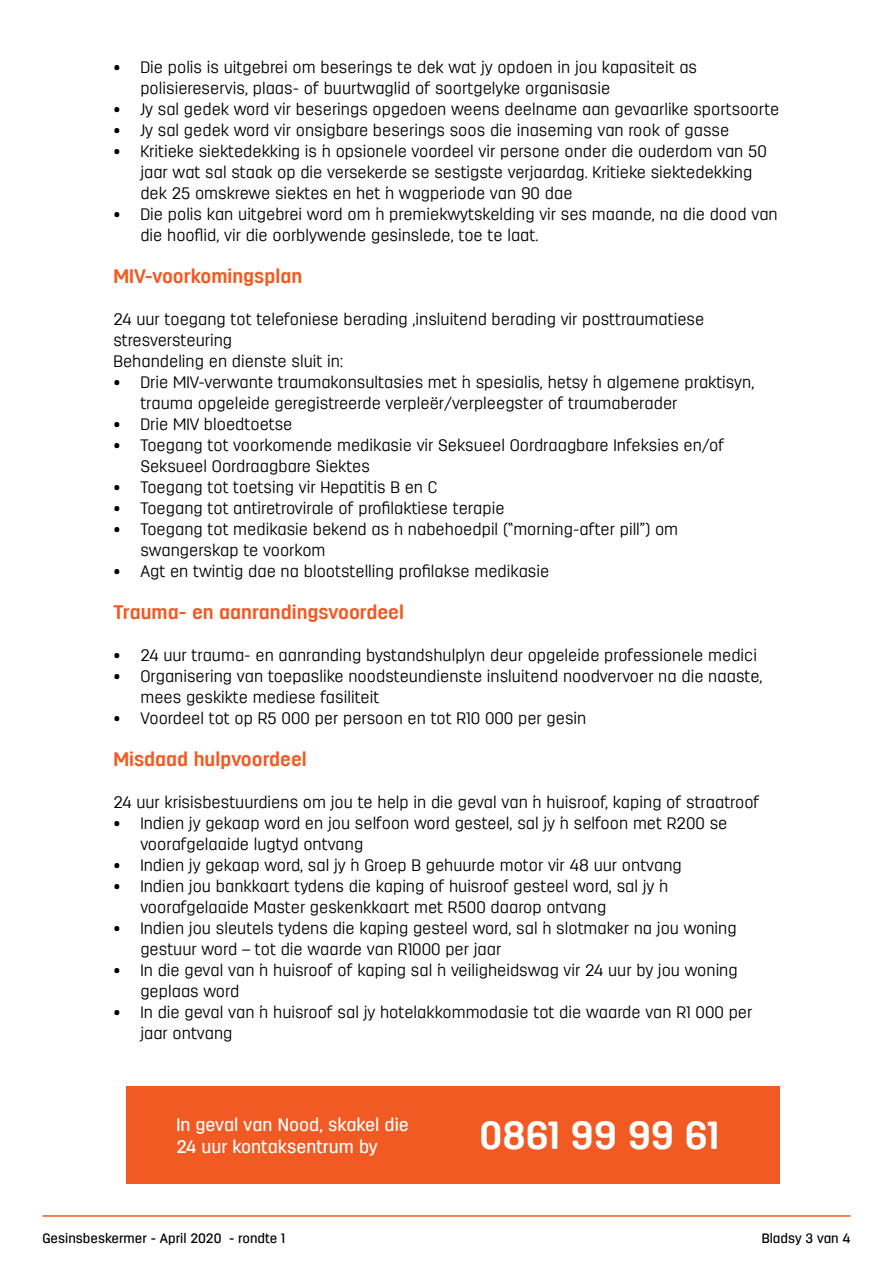
<style>
.page{position:relative;width:893px;height:1263px;background:#fff}
.page>*{position:absolute;margin:0;border:0;box-sizing:border-box;transform-origin:0 0}
.t1{font:700 39px "Antartida Rounded";color:#fff}
.t2{font:700 19.5px "Antartida Rounded";color:#f15a22}
.t3{font:500 18px/21.6px "Antartida Rounded";color:#fff}
.t4{font:300 16.5px/21px "Antartida Rounded";color:#000}
.t5{font:500 13.5px "Antartida Rounded";color:#000}
</style>
<div class="page">
<div style="left:126px;top:1086px;width:654px;height:97px;background:#f15a22"></div>
<hr style="left:43px;top:1215px;width:807px;height:2px;background:#f15a22">
<p class="t4" style="left:140px;top:56px;width:558px;text-indent:-27px">• Die polis is uitgebrei om beserings te dek wat jy opdoen in jou kapasiteit as polisiereservis, plaas- of buurtwaglid of soortgelyke organisasie</p>
<p class="t4" style="left:113px;top:98px;width:668px">• Jy sal gedek word vir beserings opgedoen weens deelname aan gevaarlike sportsoorte</p>
<p class="t4" style="left:113px;top:120px;width:617px">• Jy sal gedek word vir onsigbare beserings soos die inaseming van rook of gasse</p>
<p class="t4" style="left:140px;top:141px;width:628px;text-indent:-27px">• Kritieke siektedekking is ŉ opsionele voordeel vir persone onder die ouderdom van 50 jaar wat sal staak op die versekerde se sestigste verjaardag. Kritieke siektedekking dek 25 omskrewe siektes en het ŉ wagperiode van 90 dae</p>
<p class="t4" style="left:140px;top:204px;width:639px;text-indent:-27px">• Die polis kan uitgebrei word om ŉ premiekwytskelding vir ses maande, na die dood van die hooflid, vir die oorblywende gesinslede, toe te laat.</p>
<p class="t2" style="left:113px;top:265px;width:190px">MIV-voorkomingsplan</p>
<p class="t4" style="left:113px;top:308px;width:592px">24 uur toegang tot telefoniese berading ,insluitend berading vir posttraumatiese stresversteuring<br>Behandeling en dienste sluit in:</p>
<p class="t4" style="left:140px;top:372px;width:615px;text-indent:-27px">• Drie MIV-verwante traumakonsultasies met ŉ spesialis, hetsy ŉ algemene praktisyn, trauma opgeleide geregistreerde verpleër/verpleegster of traumaberader</p>
<p class="t4" style="left:113px;top:414px;width:181px">• Drie MIV bloedtoetse</p>
<p class="t4" style="left:140px;top:435px;width:585px;text-indent:-27px">• Toegang tot voorkomende medikasie vir Seksueel Oordraagbare Infeksies en/of<br>Seksueel Oordraagbare Siektes</p>
<p class="t4" style="left:113px;top:477px;width:326px">• Toegang tot toetsing vir Hepatitis B en C</p>
<p class="t4" style="left:113px;top:498px;width:393px">• Toegang tot antiretrovirale of profilaktiese terapie</p>
<p class="t4" style="left:140px;top:519px;width:539px;text-indent:-27px">• Toegang tot medikasie bekend as ŉ nabehoedpil (“morning-after pill”) om swangerskap te voorkom</p>
<p class="t4" style="left:113px;top:561px;width:437px">• Agt en twintig dae na blootstelling profilakse medikasie</p>
<p class="t2" style="left:113px;top:601px;width:292px">Trauma- en aanrandingsvoordeel</p>
<p class="t4" style="left:113px;top:644px;width:645px">• 24 uur trauma- en aanranding bystandshulplyn deur opgeleide professionele medici</p>
<p class="t4" style="left:140px;top:665px;width:624px;text-indent:-27px">• Organisering van toepaslike noodsteundienste insluitend noodvervoer na die naaste, mees geskikte mediese fasiliteit</p>
<p class="t4" style="left:113px;top:708px;width:474px">• Voordeel tot op R5 000 per persoon en tot R10 000 per gesin</p>
<p class="t2" style="left:113px;top:748px;width:195px">Misdaad hulpvoordeel</p>
<p class="t4" style="left:113px;top:791px;width:648px">24 uur krisisbestuurdiens om jou te help in die geval van ŉ huisroof, kaping of straatroof</p>
<p class="t4" style="left:140px;top:812px;width:588px;text-indent:-27px">• Indien jy gekaap word en jou selfoon word gesteel, sal jy ŉ selfoon met R200 se voorafgelaaide lugtyd ontvang</p>
<p class="t4" style="left:113px;top:855px;width:570px">• Indien jy gekaap word, sal jy ŉ Groep B gehuurde motor vir 48 uur ontvang</p>
<p class="t4" style="left:140px;top:876px;width:529px;text-indent:-27px">• Indien jou bankkaart tydens die kaping of huisroof gesteel word, sal jy ŉ voorafgelaaide Master geskenkkaart met R500 daarop ontvang</p>
<p class="t4" style="left:140px;top:918px;width:598px;text-indent:-27px">• Indien jou sleutels tydens die kaping gesteel word, sal ŉ slotmaker na jou woning gestuur word – tot die waarde van R1000 per jaar</p>
<p class="t4" style="left:140px;top:960px;width:599px;text-indent:-27px">• In die geval van ŉ huisroof of kaping sal ŉ veiligheidswag vir 24 uur by jou woning geplaas word</p>
<p class="t4" style="left:140px;top:1002px;width:613px;text-indent:-27px">• In die geval van ŉ huisroof sal jy hotelakkommodasie tot die waarde van R1 000 per jaar ontvang</p>
<p class="t3" style="left:176px;top:1114px;width:234px">In geval van Nood, skakel die<br>24 uur kontaksentrum by</p>
<h1 class="t1" style="left:480px;top:1113px;width:241px">0861 99 99 61</h1>
<p class="t5" style="left:43px;top:1230px;width:244px">Gesinsbeskermer - April 2020 - rondte 1</p>
<p class="t5" style="left:762px;top:1230px;width:90px">Bladsy 3 van 4</p>
</div>
